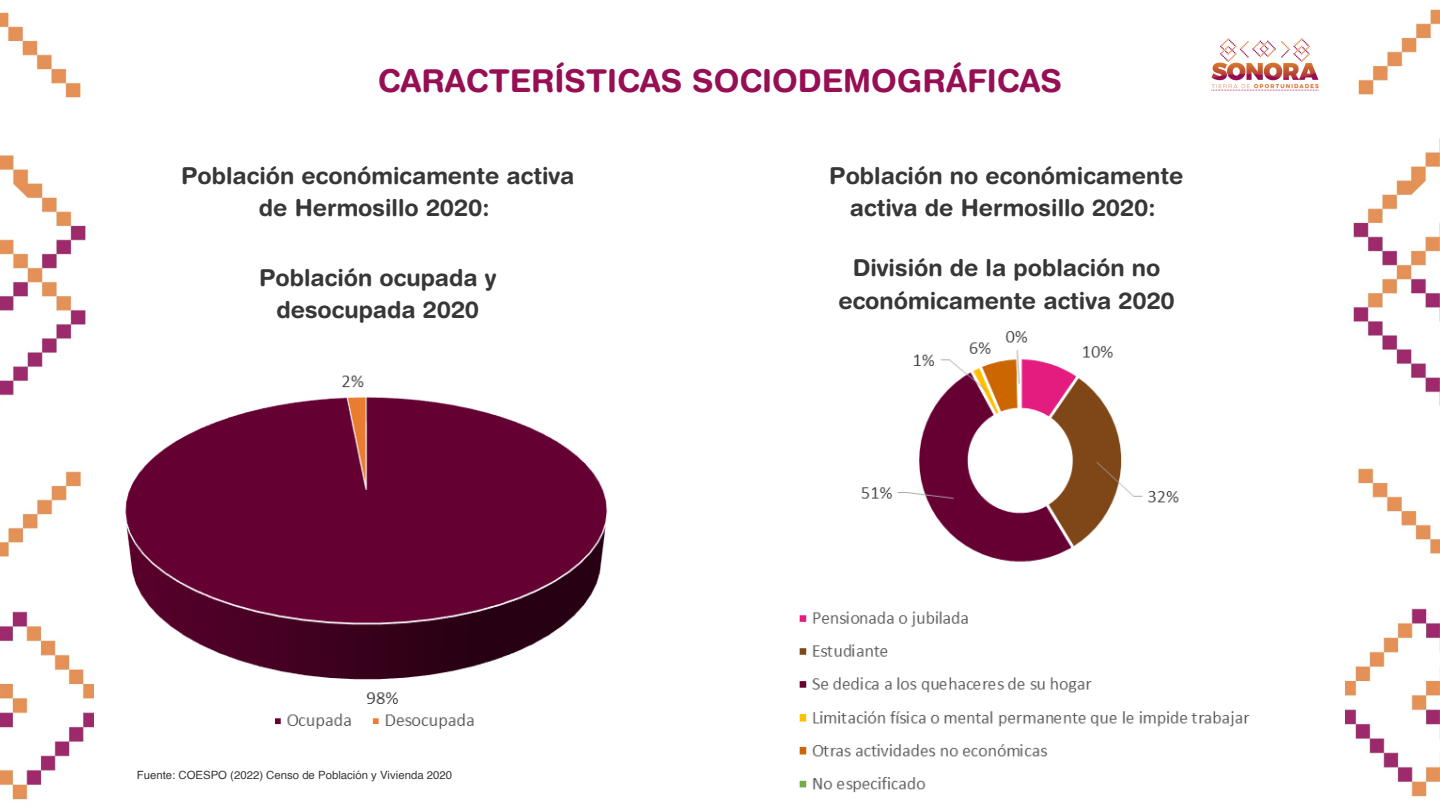
<style>
.page{position:relative;width:1440px;height:810px;background:#fff}
.page>*{position:absolute;margin:0;border:0;box-sizing:border-box;transform-origin:0 0}
.t1{font:700 31.5px "Helvetica Rounded";color:#960e53}
.t2{font:700 23.4px/32.2px "Helvetica Rounded";color:#383737;text-align:center}
.t3{font:11.4px "Helvetica";color:#383737}
</style>
<div class="page">
<img style="left:0;top:12px;width:86px;height:788px">
<img style="left:1345px;top:9px;width:95px;height:788px">
<img style="left:799px;top:331px;width:451px;height:462px">
<img style="left:81px;top:319px;width:527px;height:431px">
<img style="left:1211px;top:38px;width:108px;height:53px">
<h1 class="t1" style="left:378px;top:62px;width:686px">CARACTERÍSTICAS SOCIODEMOGRÁFICAS</h1>
<p class="t2" style="left:181px;top:159px;width:395px">Población económicamente activa de Hermosillo 2020:</p>
<p class="t2" style="left:259px;top:261px;width:239px">Población ocupada y desocupada 2020</p>
<p class="t3" style="left:137px;top:770px;width:317px">Fuente: COESPO (2022) Censo de Población y Vivienda 2020</p>
<p class="t2" style="left:829px;top:159px;width:356px">Población no económicamente activa de Hermosillo 2020:</p>
<p class="t2" style="left:838px;top:252px;width:338px">División de la población no económicamente activa 2020</p>
</div>
